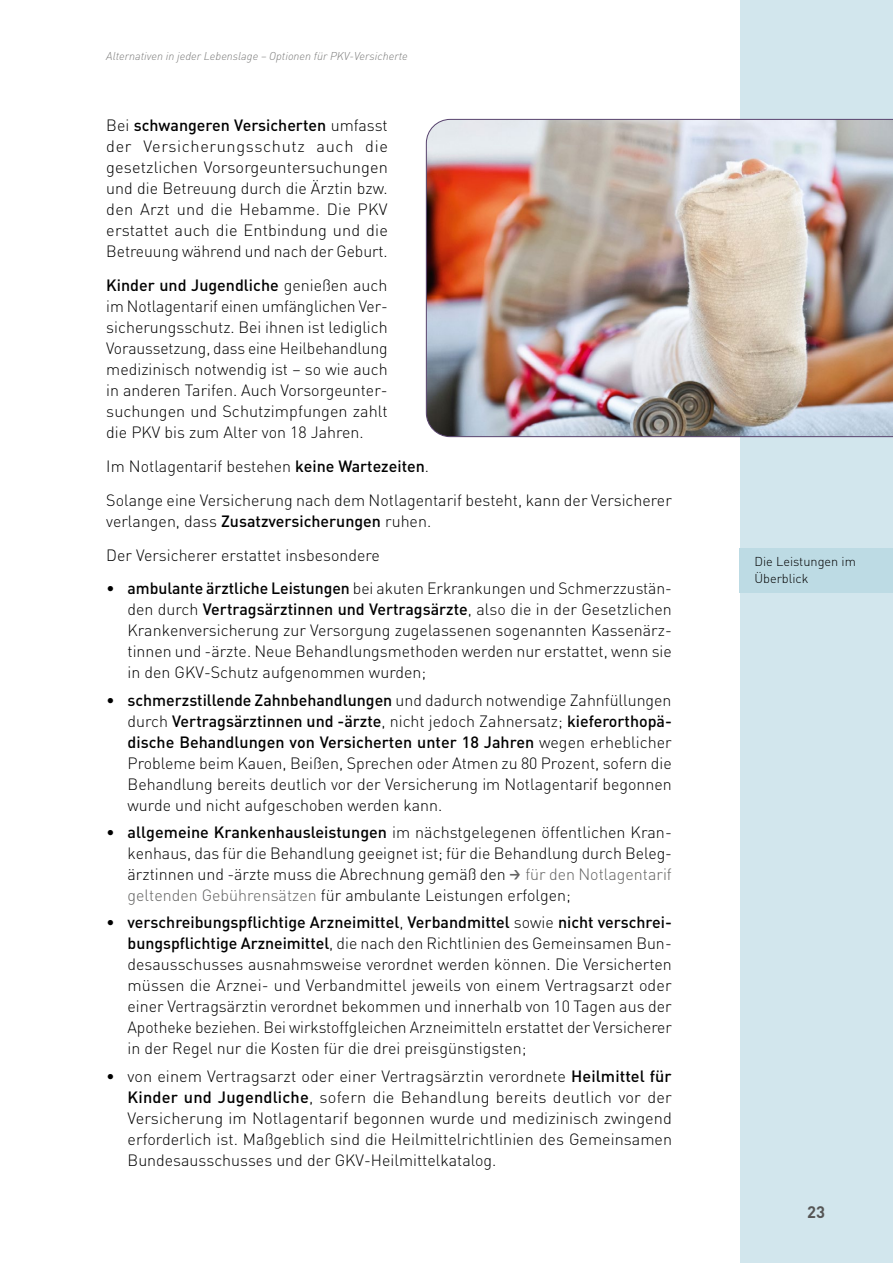
<style>
.page{position:relative;width:893px;height:1263px;background:#fff}
.page>*{position:absolute;margin:0;border:0;box-sizing:border-box;transform-origin:0 0}
.t1{font:700 16.5px "DINOT";color:#565656}
.t2{font:300 16.2px/21px "DINOT";color:#000;text-align:justify}
.t3{font:300 12.75px/16.5px "DINOT";color:#000}
.t4{font:italic 300 11.25px "DIN";color:#7b7b7a}
.s1{font-weight:500}
.s2{font-family:"GD Vtype";font-weight:500;color:#636362}
.s3{color:#636362}
</style>
<div class="page">
<div style="left:740px;top:0;width:153px;height:1263px;background:#d2e6ed"></div>
<div style="left:740px;top:548px;width:153px;height:45px;background:#bddbe4"></div>
<img style="left:426px;top:119px;width:467px;height:318px">
<p class="t4" style="left:106px;top:49px;width:303px">Alternativen in jeder Lebenslage – Optionen für PKV-Versicherte</p>
<p class="t2" style="left:106px;top:114px;width:283px">Bei <span class="s1">schwangeren Versicherten</span> umfasst der Versicherungsschutz auch die gesetzlichen Vorsorgeuntersuchungen und die Betreuung durch die Ärztin bzw. den Arzt und die Hebamme. Die PKV erstattet auch die Entbindung und die Betreuung während und nach der Geburt.</p>
<p class="t2" style="left:106px;top:274px;width:283px"><span class="s1">Kinder und Jugendliche</span> genießen auch im Notlagentarif einen umfänglichen Ver&shy;sicherungsschutz. Bei ihnen ist lediglich Voraussetzung, dass eine Heilbehandlung medizinisch notwendig ist – so wie auch in anderen Tarifen. Auch Vorsorgeunter&shy;suchungen und Schutzimpfungen zahlt die PKV bis zum Alter von 18 Jahren.</p>
<p class="t2" style="left:106px;top:449px;width:567px;line-height:33.8px">Im Notlagentarif bestehen <span class="s1">keine Wartezeiten</span>.<br>Solange eine Versicherung nach dem Notlagentarif besteht, kann der Versicherer</p>
<p class="t2" style="left:106px;top:503px;width:326px;line-height:33.8px">verlangen, dass <span class="s1">Zusatzversicherungen</span> ruhen.<br>Der Versicherer erstattet insbesondere</p>
<p class="t2" style="left:128px;top:577px;width:546px;text-indent:-21px">• <span class="s1">ambulante ärztliche Leistungen</span> bei akuten Erkrankungen und Schmerzzustän&shy;den durch <span class="s1">Vertragsärztinnen und Vertragsärzte</span>, also die in der Gesetzlichen Krankenversicherung zur Versorgung zugelassenen sogenannten Kassenärz&shy;tinnen und -ärzte. Neue Behandlungsmethoden werden nur erstattet, wenn sie in den GKV-Schutz aufgenommen wurden;</p>
<p class="t2" style="left:128px;top:689px;width:546px;text-indent:-21px">• <span class="s1">schmerzstillende Zahnbehandlungen</span> und dadurch notwendige Zahnfüllungen durch <span class="s1">Vertragsärztinnen und -ärzte</span>, nicht jedoch Zahnersatz; <span class="s1">kieferorthopä&shy;dische Behandlungen von Versicherten unter 18 Jahren</span> wegen erheblicher Probleme beim Kauen, Beißen, Sprechen oder Atmen zu 80 Prozent, sofern die Behandlung bereits deutlich vor der Versicherung im Notlagentarif begonnen wurde und nicht aufgeschoben werden kann.</p>
<p class="t2" style="left:128px;top:821px;width:546px;text-indent:-21px">• <span class="s1">allgemeine Krankenhausleistungen</span> im nächstgelegenen öffentlichen Kran&shy;kenhaus, das für die Behandlung geeignet ist; für die Behandlung durch Beleg&shy;ärztinnen und -ärzte muss die Abrechnung gemäß den <span class="s2">→</span> <span class="s3">für den Notlagentarif geltenden Gebührensätzen</span> für ambulante Leistungen erfolgen;</p>
<p class="t2" style="left:128px;top:911px;width:546px;text-indent:-21px">• <span class="s1">verschreibungspflichtige Arzneimittel</span>, <span class="s1">Verbandmittel</span> sowie <span class="s1">nicht verschrei&shy;bungspflichtige Arzneimittel</span>, die nach den Richtlinien des Gemeinsamen Bun&shy;desausschusses ausnahmsweise verordnet werden können. Die Versicherten müssen die Arznei- und Verbandmittel jeweils von einem Vertragsarzt oder einer Vertragsärztin verordnet bekommen und innerhalb von 10 Tagen aus der Apotheke beziehen. Bei wirkstoffgleichen Arzneimitteln erstattet der Versicherer in der Regel nur die Kosten für die drei preisgünstigsten;</p>
<p class="t2" style="left:128px;top:1065px;width:546px;text-indent:-21px">• von einem Vertragsarzt oder einer Vertragsärztin verordnete <span class="s1">Heilmittel für Kinder und Jugendliche</span>, sofern die Behandlung bereits deutlich vor der Versicherung im Notlagentarif begonnen wurde und medizinisch zwingend erforderlich ist. Maßgeblich sind die Heilmittelrichtlinien des Gemeinsamen Bundesausschusses und der GKV-Heilmittelkatalog.</p>
<p class="t3" style="left:754px;top:553px;width:103px">Die Leistungen im<br>Überblick</p>
<p class="t1" style="left:807px;top:1201px;width:19px">23</p>
</div>
